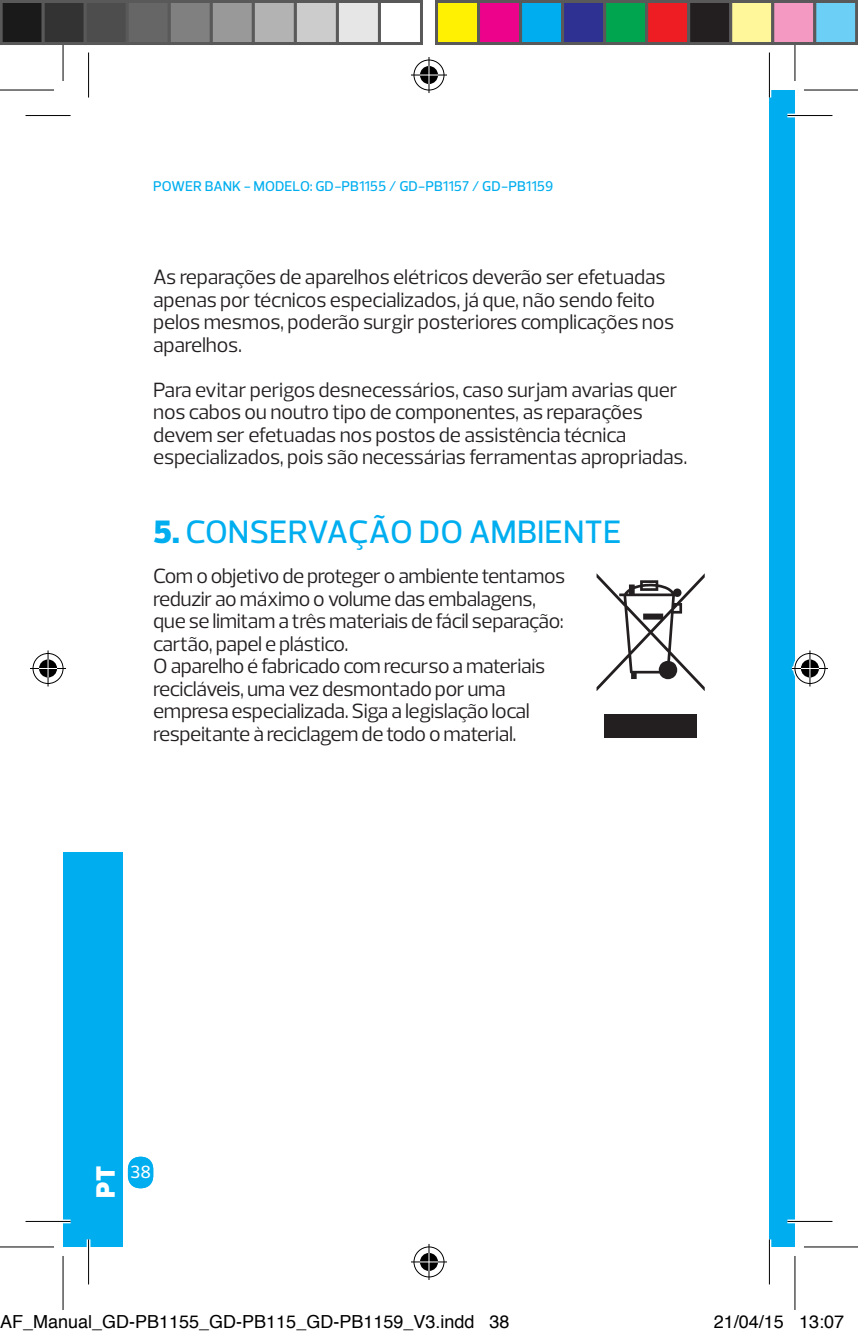
<style>
.page{position:relative;width:858px;height:1337px;background:#fff}
.page>*{position:absolute;margin:0;border:0;box-sizing:border-box;transform-origin:0 0}
.t1{font:500 33px "Prelo";color:#00aeef}
.t2{font:900 27px "Prelo";color:#fff}
.t3{font:21px/22.5px "Prelo";letter-spacing:-.02em;color:#231f20}
.t4{font:18px "Helvetica";color:#000}
.t5{font:500 18px "Prelo";color:#fff}
.t6{font:500 14.4px "Prelo";color:#00aeef}
.s1{font-weight:900}
</style>
<div class="page">
<div style="left:63px;top:853px;width:60px;height:394px;background:#00aeef"></div>
<div style="left:128px;top:1156px;width:25px;height:32px;background:#00aeef;border-radius:13px"></div>
<div style="left:769px;top:90px;width:25px;height:1157px;background:#00aeef"></div>
<div style="left:604px;top:714px;width:92px;height:23px;background:#231f20"></div>
<svg style="left:596px;top:573px;width:108px;height:118px"></svg>
<hr style="left:787px;top:114px;width:45px;height:3px;background:#fff">
<svg style="left:26px;top:1219px;width:45px;height:4px"></svg>
<svg style="left:787px;top:1219px;width:45px;height:4px"></svg>
<hr style="left:87px;top:1239px;width:3px;height:45px;background:#fff">
<svg style="left:769px;top:53px;width:2px;height:45px"></svg>
<svg style="left:769px;top:1239px;width:2px;height:45px"></svg>
<hr style="left:26px;top:115px;width:45px;height:1px;background:#000">
<hr style="left:787px;top:115px;width:45px;height:1px;background:#000">
<hr style="left:26px;top:1221px;width:45px;height:1px;background:#000">
<hr style="left:787px;top:1221px;width:45px;height:1px;background:#000">
<hr style="left:88px;top:53px;width:1px;height:45px;background:#000">
<hr style="left:88px;top:1239px;width:1px;height:45px;background:#000">
<hr style="left:768px;top:53px;width:1px;height:45px;background:#000">
<hr style="left:768px;top:1239px;width:1px;height:45px;background:#000">
<svg style="left:0;top:90px;width:54px;height:1px"></svg>
<svg style="left:804px;top:90px;width:53px;height:1px"></svg>
<svg style="left:795px;top:45px;width:1px;height:36px"></svg>
<svg style="left:795px;top:1256px;width:1px;height:54px"></svg>
<hr style="left:0;top:89px;width:54px;height:1px;background:#000">
<hr style="left:803px;top:89px;width:54px;height:1px;background:#000">
<hr style="left:0;top:1246px;width:54px;height:1px;background:#000">
<hr style="left:803px;top:1246px;width:54px;height:1px;background:#000">
<hr style="left:62px;top:27px;width:2px;height:54px;background:#000">
<hr style="left:62px;top:1256px;width:2px;height:54px;background:#000">
<hr style="left:794px;top:27px;width:1px;height:54px;background:#000">
<hr style="left:794px;top:1256px;width:1px;height:54px;background:#000">
<div style="left:412px;top:58px;width:34px;height:34px;border:4px solid #fff;border-radius:50%"></div>
<hr style="left:411px;top:73px;width:36px;height:4px;background:#fff">
<svg style="left:427px;top:57px;width:4px;height:36px"></svg>
<div style="left:418px;top:64px;width:22px;height:22px;border:4px solid #fff;border-radius:50%"></div>
<div style="left:413px;top:60px;width:31px;height:30px;border:1px solid #000;border-radius:50%"></div>
<hr style="left:411px;top:74px;width:36px;height:2px;background:#000">
<hr style="left:428px;top:57px;width:1px;height:36px;background:#000">
<svg style="left:420px;top:66px;width:18px;height:18px"></svg>
<div style="left:412px;top:1245px;width:34px;height:33px;border:4px solid #fff;border-radius:50%"></div>
<hr style="left:411px;top:1260px;width:36px;height:3px;background:#fff">
<svg style="left:427px;top:1244px;width:4px;height:36px"></svg>
<div style="left:418px;top:1251px;width:22px;height:21px;border:4px solid #fff;border-radius:50%"></div>
<div style="left:413px;top:1246px;width:31px;height:31px;border:1px solid #000;border-radius:50%"></div>
<hr style="left:411px;top:1261px;width:36px;height:1px;background:#000">
<hr style="left:428px;top:1244px;width:1px;height:36px;background:#000">
<svg style="left:420px;top:1253px;width:18px;height:18px"></svg>
<div style="left:31px;top:651px;width:34px;height:34px;border:4px solid #fff;border-radius:50%"></div>
<svg style="left:31px;top:666px;width:34px;height:4px"></svg>
<svg style="left:46px;top:650px;width:4px;height:36px"></svg>
<div style="left:37px;top:657px;width:22px;height:22px;border:4px solid #fff;border-radius:50%"></div>
<div style="left:33px;top:653px;width:30px;height:31px;border:1px solid #000;border-radius:50%"></div>
<hr style="left:30px;top:668px;width:36px;height:1px;background:#000">
<hr style="left:48px;top:650px;width:1px;height:36px;background:#000">
<svg style="left:39px;top:659px;width:18px;height:18px"></svg>
<div style="left:792px;top:651px;width:34px;height:34px;border:4px solid #fff;border-radius:50%"></div>
<svg style="left:791px;top:666px;width:35px;height:4px"></svg>
<svg style="left:807px;top:650px;width:4px;height:36px"></svg>
<div style="left:798px;top:657px;width:22px;height:22px;border:4px solid #fff;border-radius:50%"></div>
<div style="left:794px;top:653px;width:31px;height:31px;border:1px solid #000;border-radius:50%"></div>
<hr style="left:791px;top:668px;width:36px;height:1px;background:#000">
<hr style="left:809px;top:650px;width:1px;height:36px;background:#000">
<svg style="left:800px;top:659px;width:18px;height:18px"></svg>
<div style="left:1px;top:2px;width:42px;height:42px;background:#1a1a1a"></div>
<div style="left:0;top:0;width:45px;height:45px;border:3px solid #595959"></div>
<div style="left:43px;top:2px;width:42px;height:42px;background:#333"></div>
<div style="left:42px;top:0;width:45px;height:45px;border:3px solid #595959"></div>
<div style="left:85px;top:2px;width:42px;height:42px;background:#4d4d4d"></div>
<div style="left:84px;top:0;width:45px;height:45px;border:3px solid #595959"></div>
<div style="left:127px;top:2px;width:42px;height:42px;background:#666"></div>
<div style="left:126px;top:0;width:45px;height:45px;border:3px solid #595959"></div>
<div style="left:169px;top:2px;width:42px;height:42px;background:#808080"></div>
<div style="left:168px;top:0;width:45px;height:45px;border:3px solid #595959"></div>
<div style="left:211px;top:2px;width:42px;height:42px;background:#999"></div>
<div style="left:210px;top:0;width:45px;height:45px;border:3px solid #595959"></div>
<div style="left:253px;top:2px;width:42px;height:42px;background:#b3b3b3"></div>
<div style="left:252px;top:0;width:45px;height:45px;border:3px solid #595959"></div>
<div style="left:295px;top:2px;width:42px;height:42px;background:#ccc"></div>
<div style="left:294px;top:0;width:45px;height:45px;border:3px solid #595959"></div>
<div style="left:337px;top:2px;width:42px;height:42px;background:#e6e6e6"></div>
<div style="left:336px;top:0;width:45px;height:45px;border:3px solid #595959"></div>
<div style="left:378px;top:0;width:45px;height:45px;border:3px solid #595959"></div>
<div style="left:436px;top:2px;width:42px;height:42px;background:#fff101"></div>
<div style="left:435px;top:0;width:45px;height:45px;border:3px solid #595959"></div>
<div style="left:478px;top:2px;width:42px;height:42px;background:#ed028c"></div>
<div style="left:477px;top:0;width:45px;height:45px;border:3px solid #595959"></div>
<div style="left:520px;top:2px;width:42px;height:42px;background:#00aeef"></div>
<div style="left:519px;top:0;width:45px;height:45px;border:3px solid #595959"></div>
<div style="left:562px;top:2px;width:42px;height:42px;background:#2e3092"></div>
<div style="left:561px;top:0;width:45px;height:45px;border:3px solid #595959"></div>
<div style="left:604px;top:2px;width:42px;height:42px;background:#00a54f"></div>
<div style="left:603px;top:0;width:45px;height:45px;border:3px solid #595959"></div>
<div style="left:646px;top:2px;width:42px;height:42px;background:#ee1d23"></div>
<div style="left:645px;top:0;width:45px;height:45px;border:3px solid #595959"></div>
<div style="left:688px;top:2px;width:42px;height:42px;background:#231f20"></div>
<div style="left:687px;top:0;width:45px;height:45px;border:3px solid #595959"></div>
<div style="left:730px;top:2px;width:42px;height:42px;background:#fff79a"></div>
<div style="left:729px;top:0;width:45px;height:45px;border:3px solid #595959"></div>
<div style="left:772px;top:2px;width:42px;height:42px;background:#f499c2"></div>
<div style="left:771px;top:0;width:45px;height:45px;border:3px solid #595959"></div>
<div style="left:814px;top:2px;width:42px;height:42px;background:#6bcff6"></div>
<div style="left:813px;top:0;width:44px;height:45px;border:3px solid #595959"></div>
<svg style="left:855px;top:0;width:2px;height:45px"></svg>
<p class="t6" style="left:153px;top:178px;width:401px">POWER BANK - MODELO: GD-PB1155 / GD-PB1157 / GD-PB1159</p>
<p class="t3" style="left:153px;top:266px;width:522px">As reparações de aparelhos elétricos deverão ser efetuadas apenas por técnicos especializados, já que, não sendo feito pelos mesmos, poderão surgir posteriores complicações nos aparelhos.</p>
<p class="t3" style="left:153px;top:379px;width:535px">Para evitar perigos desnecessários, caso surjam avarias quer nos cabos ou noutro tipo de componentes, as reparações devem ser efetuadas nos postos de assistência técnica especializados, pois são necessárias ferramentas apropriadas.</p>
<h1 class="t1" style="left:153px;top:512px;width:469px"><span class="s1">5.</span> CONSERVAÇÃO DO AMBIENTE</h1>
<p class="t3" style="left:153px;top:565px;width:413px">Com o objetivo de proteger o ambiente tentamos reduzir ao máximo o volume das embalagens, que se limitam a três materiais de fácil separação: cartão, papel e plástico.<br>O aparelho é fabricado com recurso a materiais recicláveis, uma vez desmontado por uma empresa especializada. Siga a legislação local respeitante à reciclagem de todo o material.</p>
<p class="t2" style="left:89px;top:1197px;width:33px;rotate:-90deg">PT</p>
<p class="t5" style="left:130px;top:1161px;width:22px">38</p>
<p class="t4" style="left:0;top:1307px;width:511px">AF_Manual_GD-PB1155_GD-PB115_GD-PB1159_V3.indd 38</p>
<p class="t4" style="left:713px;top:1307px;width:132px">21/04/15 13:07</p>
</div>
